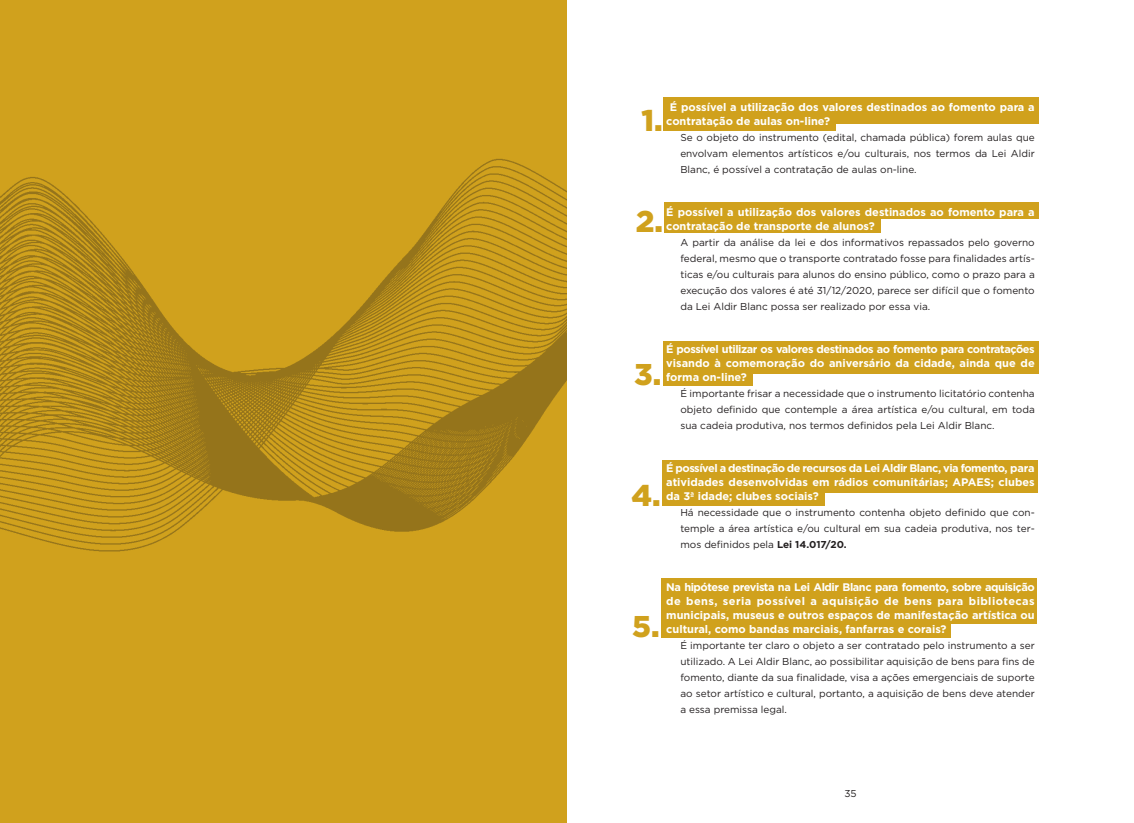
<style>
.page{position:relative;width:1134px;height:823px;background:#fff}
.page>*{position:absolute;margin:0;border:0;box-sizing:border-box;transform-origin:0 0}
.t1{font:900 30px "Gotham";color:#d0a11d}
.Estilo_de_parágrafo{font:700 11px/14px "Gotham";color:#fff;text-align:justify}
.Estilo_de_parágrafo-2{font:10px/16px "Gotham";color:#231f20;text-align:justify}
.s1{font-weight:700}
</style>
<div class="page">
<img style="left:0;top:0;width:567px;height:822px">
<div style="left:661px;top:578px;width:376px;height:45px;background:#d0a11d"></div>
<div style="left:661px;top:604px;width:290px;height:33px;background:#d0a11d"></div>
<div style="left:662px;top:459px;width:376px;height:33px;background:#d0a11d"></div>
<div style="left:662px;top:486px;width:162px;height:19px;background:#d0a11d"></div>
<div style="left:663px;top:341px;width:375px;height:32px;background:#d0a11d"></div>
<div style="left:663px;top:366px;width:90px;height:19px;background:#d0a11d"></div>
<div style="left:663px;top:97px;width:376px;height:27px;background:#d0a11d"></div>
<div style="left:663px;top:120px;width:173px;height:11px;background:#d0a11d"></div>
<div style="left:664px;top:203px;width:375px;height:16px;background:#d0a11d"></div>
<div style="left:664px;top:209px;width:216px;height:23px;background:#d0a11d"></div>
<p class="Estilo_de_parágrafo" style="left:666px;top:100px;width:370px;text-indent:4px">É possível a utilização dos valores destinados ao fomento para a contratação de aulas on-line?</p>
<p class="Estilo_de_parágrafo-2" style="left:680px;top:129px;width:356px">Se o objeto do instrumento (edital, chamada pública) forem aulas que envolvam elementos artísticos e/ou culturais, nos termos da Lei Aldir Blanc, é possível a contratação de aulas on-line.</p>
<p class="Estilo_de_parágrafo" style="left:666px;top:205px;width:370px">É possível a utilização dos valores destinados ao fomento para a contratação de transporte de alunos?</p>
<p class="Estilo_de_parágrafo-2" style="left:680px;top:234px;width:356px">A partir da análise da lei e dos informativos repassados pelo governo federal, mesmo que o transporte contratado fosse para finalidades artís&shy;ticas e/ou culturais para alunos do ensino público, como o prazo para a execução dos valores é até 31/12/2020, parece ser difícil que o fomento da Lei Aldir Blanc possa ser realizado por essa via.</p>
<p class="Estilo_de_parágrafo" style="left:666px;top:342px;width:370px">É possível utilizar os valores destinados ao fomento para contratações visando à comemoração do aniversário da cidade, ainda que de forma on-line?</p>
<p class="Estilo_de_parágrafo-2" style="left:680px;top:385px;width:356px">É importante frisar a necessidade que o instrumento licitatório contenha objeto definido que contemple a área artística e/ou cultural, em toda sua cadeia produtiva, nos termos definidos pela Lei Aldir Blanc.</p>
<p class="Estilo_de_parágrafo" style="left:666px;top:460px;width:370px">É possível a destinação de recursos da Lei Aldir Blanc, via fomento, para atividades desenvolvidas em rádios comunitárias; APAES; clubes da 3ª idade; clubes sociais?</p>
<p class="Estilo_de_parágrafo-2" style="left:680px;top:504px;width:356px">Há necessidade que o instrumento contenha objeto definido que con&shy;temple a área artística e/ou cultural em sua cadeia produtiva, nos ter&shy;mos definidos pela <span class="s1">Lei 14.017/20.</span></p>
<p class="Estilo_de_parágrafo" style="left:666px;top:579px;width:370px">Na hipótese prevista na Lei Aldir Blanc para fomento, sobre aquisição de bens, seria possível a aquisição de bens para bibliotecas municipais, museus e outros espaços de manifestação artística ou cultural, como bandas marciais, fanfarras e corais?</p>
<p class="Estilo_de_parágrafo-2" style="left:680px;top:636px;width:356px">É importante ter claro o objeto a ser contratado pelo instrumento a ser utilizado. A Lei Aldir Blanc, ao possibilitar aquisição de bens para fins de fomento, diante da sua finalidade, visa a ações emergenciais de suporte ao setor artístico e cultural, portanto, a aquisição de bens deve atender a essa premissa legal.</p>
<p class="t1" style="left:641px;top:99px;width:23px">1.</p>
<p class="t1" style="left:636px;top:201px;width:29px">2.</p>
<p class="t1" style="left:634px;top:353px;width:29px">3.</p>
<p class="t1" style="left:631px;top:474px;width:31px">4.</p>
<p class="t1" style="left:632px;top:605px;width:29px">5.</p>
<p class="Estilo_de_parágrafo-2" style="left:844px;top:784px;width:14px">35</p>
</div>
